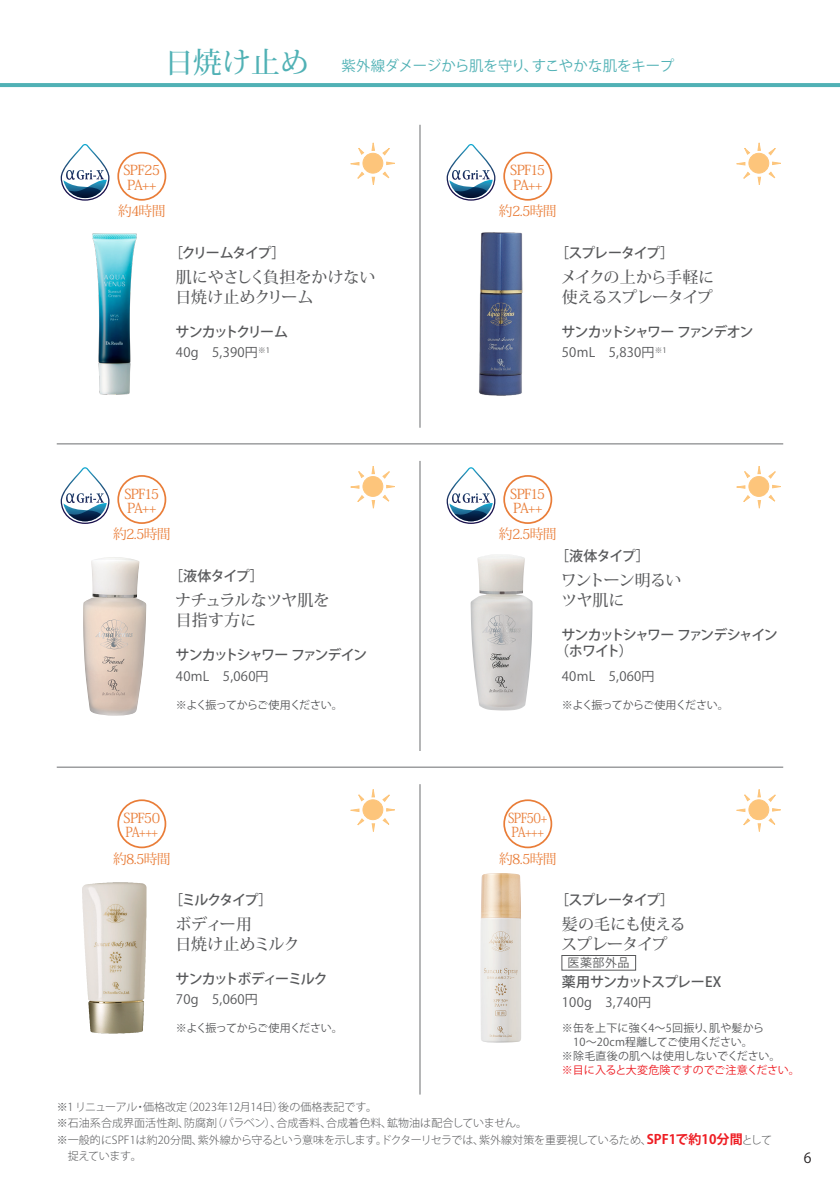
<style>
.page{position:relative;width:840px;height:1191px;background:#fff}
.page>*{position:absolute;margin:0;border:0;box-sizing:border-box;transform-origin:0 0}
.t1{font:500 16px/20px "Koz Min Pr 6 N";letter-spacing:-.03em;color:#57585a}
.t2{font:500 16px/20px "Koz Min Pr 6 N";letter-spacing:-.065em;color:#57585a}
.t3{font:500 16px/20px "Koz Min Pr 6 N";letter-spacing:-.01em;color:#57585a}
.t4{font:500 16px/20px "Koz Min Pr 6 N";letter-spacing:-.06em;color:#57585a}
.t5{font:14.4px "Koz Go Pr 6 N";letter-spacing:-.01em;color:#50b1b5}
.t6{font:500 14px "Koz Go Pr 6 N";letter-spacing:-.09em;color:#57585a}
.t7{font:500 14px/16px "Koz Go Pr 6 N";letter-spacing:-.12em;color:#57585a}
.t8{font:500 14px "Koz Go Pr 6 N";letter-spacing:-.07em;color:#57585a}
.t9{font:500 14px "Koz Go Pr 6 N";letter-spacing:-.11em;color:#57585a}
.t10{font:14px "Koz Go Pr 6 N";color:#231f20}
.t11{font:13.8px/14.2px "Koz Min Pr 6 N";letter-spacing:-.065em;color:#e97d38}
.t12{font:13.8px/14.2px "Koz Min Pr 6 N";letter-spacing:-.065em;color:#e97d38;scale:.9 1}
.t13{font:13px "Koz Go Pr 6 N";letter-spacing:.02em;color:#57585a}
.t14{font:12px "Koz Go Pr 6 N";letter-spacing:.04em;color:#57585a}
.t15{font:300 11px/16.6px "Koz Go Pr 6 N";letter-spacing:.005em;color:#57585a}
.t16{font:11px/14px "Koz Go Pr 6 N";letter-spacing:.02em;color:#57585a}
.t17{font:11px "Koz Go Pr 6 N";letter-spacing:-.06em;color:#57585a}
.t18{font:11px "Koz Go Pr 6 N";letter-spacing:-.01em;color:#ee1d23}
.s1{font-family:"Koz Min Pr 6 N";font-weight:500;font-size:28.8px}
.s2{font-weight:700;font-size:13px;color:#ee1d23}
</style>
<div class="page">
<hr style="left:0;top:83px;width:839px;height:4px;background:#50b1b5">
<hr style="left:419px;top:125px;width:1px;height:303px;background:#6c6d70">
<hr style="left:57px;top:443px;width:725px;height:1px;background:#6c6d70">
<hr style="left:57px;top:767px;width:725px;height:1px;background:#6c6d70">
<hr style="left:419px;top:461px;width:1px;height:290px;background:#6c6d70">
<hr style="left:419px;top:784px;width:1px;height:310px;background:#6c6d70">
<img style="left:92px;top:233px;width:45px;height:162px">
<svg style="left:117px;top:152px;width:49px;height:49px"></svg>
<svg style="left:503px;top:152px;width:49px;height:49px"></svg>
<div style="left:363px;top:153px;width:19px;height:20px;background:#fdc57b;border-radius:50%"></div>
<div style="left:362px;top:153px;width:21px;height:20px;border:1px solid #fdc57b;border-radius:50%"></div>
<svg style="left:371px;top:142px;width:3px;height:9px"></svg>
<svg style="left:382px;top:148px;width:8px;height:7px"></svg>
<svg style="left:386px;top:162px;width:9px;height:3px"></svg>
<svg style="left:382px;top:172px;width:8px;height:7px"></svg>
<svg style="left:371px;top:177px;width:4px;height:8px"></svg>
<svg style="left:357px;top:172px;width:7px;height:7px"></svg>
<svg style="left:350px;top:162px;width:9px;height:3px"></svg>
<svg style="left:358px;top:148px;width:6px;height:7px"></svg>
<div style="left:748px;top:153px;width:20px;height:20px;background:#fdc57b;border-radius:50%"></div>
<div style="left:748px;top:153px;width:20px;height:20px;border:1px solid #fdc57b;border-radius:50%"></div>
<svg style="left:757px;top:142px;width:3px;height:9px"></svg>
<svg style="left:768px;top:148px;width:8px;height:7px"></svg>
<svg style="left:772px;top:162px;width:9px;height:3px"></svg>
<svg style="left:768px;top:172px;width:7px;height:7px"></svg>
<svg style="left:757px;top:177px;width:3px;height:8px"></svg>
<svg style="left:743px;top:172px;width:6px;height:7px"></svg>
<svg style="left:736px;top:162px;width:8px;height:3px"></svg>
<svg style="left:744px;top:148px;width:5px;height:7px"></svg>
<img style="left:479px;top:232px;width:44px;height:164px">
<img style="left:470px;top:554px;width:62px;height:156px">
<img style="left:82px;top:882px;width:61px;height:151px">
<img style="left:83px;top:557px;width:63px;height:159px">
<img style="left:480px;top:873px;width:41px;height:169px">
<svg style="left:117px;top:799px;width:49px;height:49px"></svg>
<svg style="left:503px;top:799px;width:49px;height:49px"></svg>
<div style="left:561px;top:955px;width:74px;height:15px;border:1px solid #57585a"></div>
<svg style="left:503px;top:475px;width:49px;height:49px"></svg>
<div style="left:748px;top:476px;width:20px;height:20px;background:#fdc57b;border-radius:50%"></div>
<div style="left:748px;top:476px;width:20px;height:20px;border:1px solid #fdc57b;border-radius:50%"></div>
<svg style="left:757px;top:466px;width:3px;height:8px"></svg>
<svg style="left:768px;top:471px;width:8px;height:7px"></svg>
<svg style="left:772px;top:485px;width:9px;height:3px"></svg>
<svg style="left:768px;top:495px;width:7px;height:7px"></svg>
<svg style="left:757px;top:500px;width:3px;height:9px"></svg>
<svg style="left:743px;top:495px;width:6px;height:7px"></svg>
<svg style="left:736px;top:485px;width:8px;height:3px"></svg>
<svg style="left:744px;top:471px;width:5px;height:7px"></svg>
<svg style="left:117px;top:475px;width:49px;height:49px"></svg>
<div style="left:363px;top:476px;width:19px;height:20px;background:#fdc57b;border-radius:50%"></div>
<div style="left:362px;top:476px;width:21px;height:20px;border:1px solid #fdc57b;border-radius:50%"></div>
<svg style="left:371px;top:466px;width:3px;height:8px"></svg>
<svg style="left:382px;top:471px;width:8px;height:7px"></svg>
<svg style="left:386px;top:485px;width:9px;height:3px"></svg>
<svg style="left:382px;top:495px;width:8px;height:7px"></svg>
<svg style="left:371px;top:500px;width:4px;height:9px"></svg>
<svg style="left:357px;top:495px;width:7px;height:7px"></svg>
<svg style="left:350px;top:485px;width:9px;height:3px"></svg>
<svg style="left:358px;top:471px;width:6px;height:7px"></svg>
<div style="left:748px;top:799px;width:20px;height:20px;background:#fdc57b;border-radius:50%"></div>
<div style="left:748px;top:799px;width:20px;height:21px;border:1px solid #fdc57b;border-radius:50%"></div>
<svg style="left:757px;top:789px;width:3px;height:8px"></svg>
<svg style="left:768px;top:794px;width:8px;height:7px"></svg>
<svg style="left:772px;top:808px;width:9px;height:3px"></svg>
<svg style="left:768px;top:818px;width:7px;height:7px"></svg>
<svg style="left:757px;top:823px;width:3px;height:9px"></svg>
<svg style="left:743px;top:818px;width:6px;height:8px"></svg>
<svg style="left:736px;top:808px;width:8px;height:4px"></svg>
<svg style="left:744px;top:794px;width:5px;height:7px"></svg>
<div style="left:363px;top:799px;width:19px;height:20px;background:#fdc57b;border-radius:50%"></div>
<div style="left:362px;top:799px;width:21px;height:21px;border:1px solid #fdc57b;border-radius:50%"></div>
<svg style="left:371px;top:789px;width:3px;height:8px"></svg>
<svg style="left:382px;top:794px;width:8px;height:7px"></svg>
<svg style="left:386px;top:808px;width:9px;height:3px"></svg>
<svg style="left:382px;top:818px;width:8px;height:7px"></svg>
<svg style="left:371px;top:823px;width:4px;height:9px"></svg>
<svg style="left:357px;top:818px;width:7px;height:8px"></svg>
<svg style="left:350px;top:808px;width:9px;height:4px"></svg>
<svg style="left:358px;top:794px;width:6px;height:7px"></svg>
<svg style="left:61px;top:144px;width:48px;height:57px"></svg>
<svg style="left:446px;top:144px;width:49px;height:57px"></svg>
<svg style="left:61px;top:467px;width:48px;height:57px"></svg>
<svg style="left:446px;top:467px;width:49px;height:57px"></svg>
<h2 class="t5" style="left:164px;top:58px;width:510px"><span class="s1">日焼け止め</span> 紫外線ダメージから肌を守り、すこやかな肌をキープ</h2>
<p class="t11" style="left:123px;top:164px;width:38px">SPF25<br>PA++</p>
<p class="t11" style="left:510px;top:164px;width:36px">SPF15<br>PA++</p>
<p class="t11" style="left:118px;top:204px;width:49px">約4時間</p>
<p class="t6" style="left:169px;top:245px;width:118px">［クリームタイプ］</p>
<h1 class="t1" style="left:175px;top:267px;width:201px">肌にやさしく負担をかけない日焼け止めクリーム</h1>
<p class="t9" style="left:175px;top:324px;width:114px">サンカットクリーム</p>
<p class="t13" style="left:176px;top:345px;width:95px">40g　5,390円<sup>※1</sup></p>
<p class="t11" style="left:498px;top:204px;width:59px">約2.5時間</p>
<p class="t6" style="left:555px;top:245px;width:120px">［スプレータイプ］</p>
<h1 class="t2" style="left:560px;top:267px;width:155px">メイクの上から手軽に使えるスプレータイプ</h1>
<p class="t7" style="left:561px;top:324px;width:193px">サンカットシャワー ファンデオン</p>
<p class="t13" style="left:561px;top:345px;width:106px">50mL　5,830円<sup>※1</sup></p>
<p class="t11" style="left:124px;top:487px;width:36px">SPF15<br>PA++</p>
<p class="t11" style="left:510px;top:487px;width:36px">SPF15<br>PA++</p>
<p class="t11" style="left:113px;top:527px;width:59px">約2.5時間</p>
<p class="t11" style="left:498px;top:527px;width:59px">約2.5時間</p>
<p class="t6" style="left:555px;top:548px;width:96px">［液体タイプ］</p>
<p class="t6" style="left:169px;top:568px;width:96px">［液体タイプ］</p>
<h1 class="t3" style="left:175px;top:591px;width:155px">ナチュラルなツヤ肌を目指す方に</h1>
<p class="t7" style="left:175px;top:647px;width:193px">サンカットシャワー ファンデイン</p>
<h1 class="t1" style="left:560px;top:570px;width:122px">ワントーン明るいツヤ肌に</h1>
<p class="t7" style="left:555px;top:627px;width:224px;text-indent:6px">サンカットシャワー ファンデシャイン（ホワイト）</p>
<p class="t13" style="left:176px;top:668px;width:94px">40mL　5,060円</p>
<p class="t13" style="left:561px;top:668px;width:94px">40mL　5,060円</p>
<p class="t17" style="left:176px;top:698px;width:168px">※よく振ってからご使用ください。</p>
<p class="t17" style="left:561px;top:698px;width:168px">※よく振ってからご使用ください。</p>
<p class="t11" style="left:123px;top:811px;width:38px">SPF50<br>PA+++</p>
<p class="t12" style="left:508px;top:811px;width:45px">SPF50+<br>PA+++</p>
<p class="t11" style="left:113px;top:851px;width:59px">約8.5時間</p>
<p class="t11" style="left:498px;top:851px;width:59px">約8.5時間</p>
<p class="t6" style="left:169px;top:891px;width:105px">［ミルクタイプ］</p>
<p class="t6" style="left:555px;top:891px;width:120px">［スプレータイプ］</p>
<h1 class="t1" style="left:175px;top:914px;width:125px">ボディー用<br>日焼け止めミルク</h1>
<p class="t6" style="left:175px;top:970px;width:153px">サンカットボディーミルク</p>
<h1 class="t4" style="left:561px;top:914px;width:126px">髪の毛にも使えるスプレータイプ</h1>
<p class="t8" style="left:561px;top:973px;width:161px">薬用サンカットスプレーEX</p>
<p class="t14" style="left:567px;top:956px;width:63px">医薬部外品</p>
<p class="t13" style="left:176px;top:991px;width:83px">70g　5,060円</p>
<p class="t13" style="left:561px;top:994px;width:91px">100g　3,740円</p>
<p class="t17" style="left:176px;top:1022px;width:168px">※よく振ってからご使用ください。</p>
<p class="t16" style="left:561px;top:1021px;width:220px">※缶を上下に強く4～5回振り、肌や髪から　10～20cm程離してご使用ください。<br>※除毛直後の肌へは使用しないでください。</p>
<p class="t18" style="left:561px;top:1064px;width:239px">※目に入ると大変危険ですのでご注意ください。</p>
<p class="t15" style="left:57px;top:1098px;width:716px">※1 リニューアル・価格改定（2023年12月14日）後の価格表記です。<br>※石油系合成界面活性剤、防腐剤（パラベン）、合成香料、合成着色料、鉱物油は配合していません。<br>※一般的にSPF1は約20分間、紫外線から守るという意味を示します。ドクターリセラでは、紫外線対策を重要視しているため、<span class="s2">SPF1で約10分間</span>として　捉えています。</p>
<p class="t10" style="left:803px;top:1149px;width:9px">6</p>
</div>
